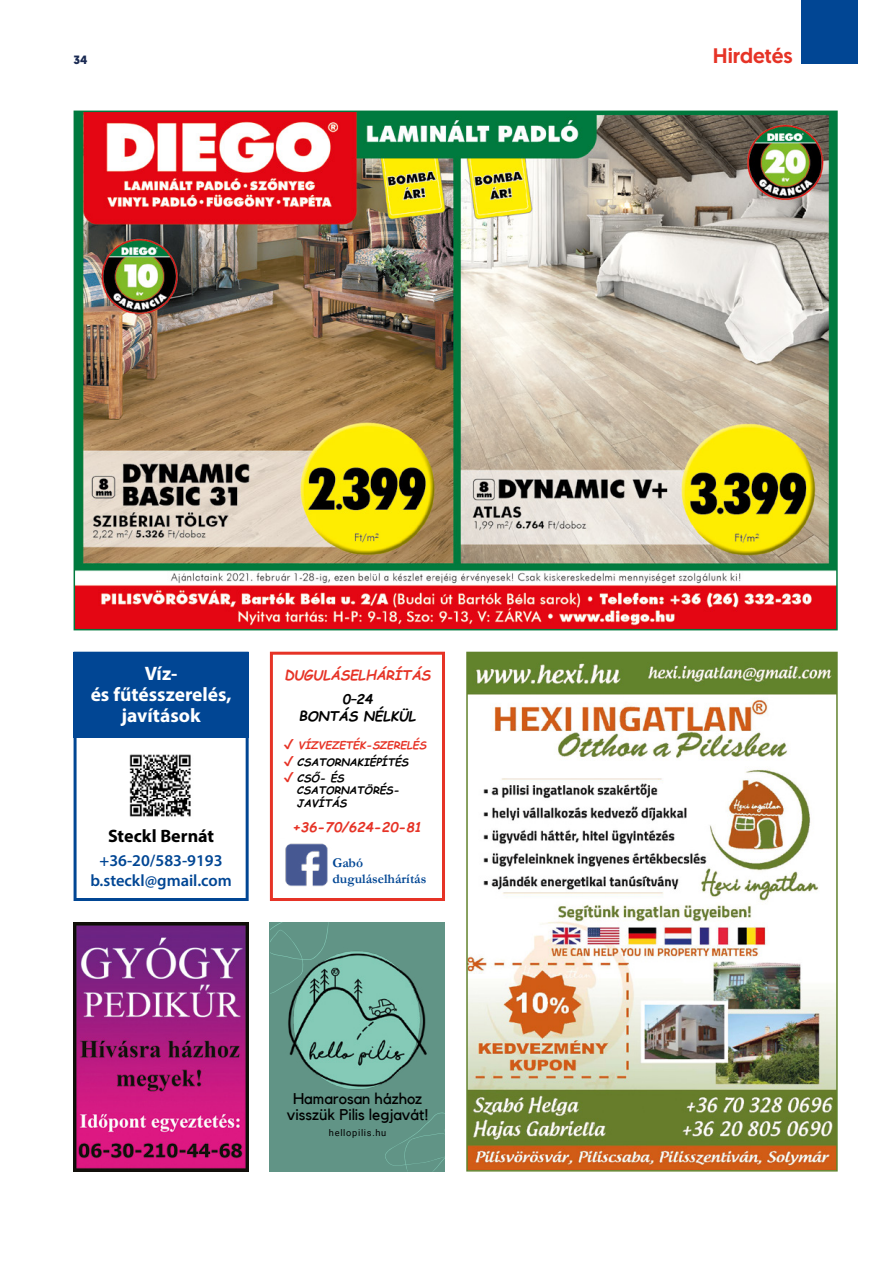
<style>
.page{position:relative;width:893px;height:1263px;background:#fff}
.page>*{position:absolute;margin:0;border:0;box-sizing:border-box;transform-origin:0 0}
.t1{font:500 21px "Geomanist";color:#e63326}
.t2{font:700 19.5px/21px "Myriad Pro";color:#fff;text-align:center}
.t3{font:700 18px "Myriad Pro";color:#000}
.t4{font:600 16.5px/19.8px "Myriad Pro";color:#014694;text-align:center}
.t5{font:15.6px/16.2px "Kollektif";color:#000;text-align:center}
.t6{font:italic 700 13.5px "Comic Sans MS";color:#e63326}
.t7{font:700 13.5px/16.2px "Garamond";color:#014694}
.t8{font:italic 700 13.5px/16.2px "Comic Sans MS";color:#000;text-align:center}
.t9{font:700 12px "Geomanist";color:#1a2a53}
.t10{font:italic 700 10.5px/12.6px "Comic Sans MS";color:#000}
.t11{font:italic 700 10.5px "Comic Sans MS";color:#e63326}
.t12{font:9.3px "Roboto";letter-spacing:.075em;color:#000}
.s1{color:#e63326}
</style>
<div class="page">
<div style="left:801px;top:0;width:57px;height:63px;background:#014694"></div>
<img style="left:466px;top:651px;width:372px;height:521px">
<img style="left:73px;top:110px;width:765px;height:521px">
<img style="left:129px;top:754px;width:62px;height:63px">
<div style="left:74px;top:652px;width:175px;height:85px;background:#014694"></div>
<div style="left:74px;top:652px;width:175px;height:249px;border:3px solid #014694"></div>
<div style="left:270px;top:652px;width:175px;height:249px;border:3px solid #e63326"></div>
<img style="left:285px;top:843px;width:43px;height:44px">
<div style="left:270px;top:922px;width:175px;height:249px;background:#619486"></div>
<img style="left:288px;top:951px;width:139px;height:139px">
<svg style="left:270px;top:922px;width:59px;height:72px"></svg>
<svg style="left:385px;top:1112px;width:60px;height:59px"></svg>
<img style="left:74px;top:922px;width:175px;height:249px">
<p class="t9" style="left:74px;top:52px;width:15px">34</p>
<h1 class="t1" style="left:713px;top:42px;width:81px">Hirdetés</h1>
<h2 class="t2" style="left:91px;top:662px;width:142px">Víz-<br>és fűtésszerelés, javítások</h2>
<h3 class="t3" style="left:108px;top:824px;width:108px">Steckl Bernát</h3>
<h3 class="t4" style="left:90px;top:850px;width:143px">+36-20/583-9193 b.steckl@gmail.com</h3>
<p class="t6" style="left:284px;top:665px;width:148px">DUGULÁSELHÁRÍTÁS</p>
<p class="t8" style="left:299px;top:691px;width:119px">0–24<br>BONTÁS NÉLKÜL</p>
<p class="t11" style="left:284px;top:738px;width:144px">✔ VÍZVEZETÉK-SZERELÉS</p>
<p class="t10" style="left:284px;top:755px;width:126px"><span class="s1">✔</span> CSATORNAKIÉPÍTÉS</p>
<p class="t10" style="left:297px;top:771px;width:104px;text-indent:-13px"><span class="s1">✔</span> CSŐ- ÉS<br>CSATORNATÖRÉS-<br>JAVÍTÁS</p>
<p class="t6" style="left:292px;top:817px;width:132px">+36-70/624-20-81</p>
<p class="t7" style="left:333px;top:855px;width:95px">Gabó duguláselhárítás</p>
<h3 class="t5" style="left:287px;top:1090px;width:143px">Hamarosan házhoz visszük Pilis legjavát!</h3>
<p class="t12" style="left:329px;top:1126px;width:59px">hellopilis.hu</p>
</div>
